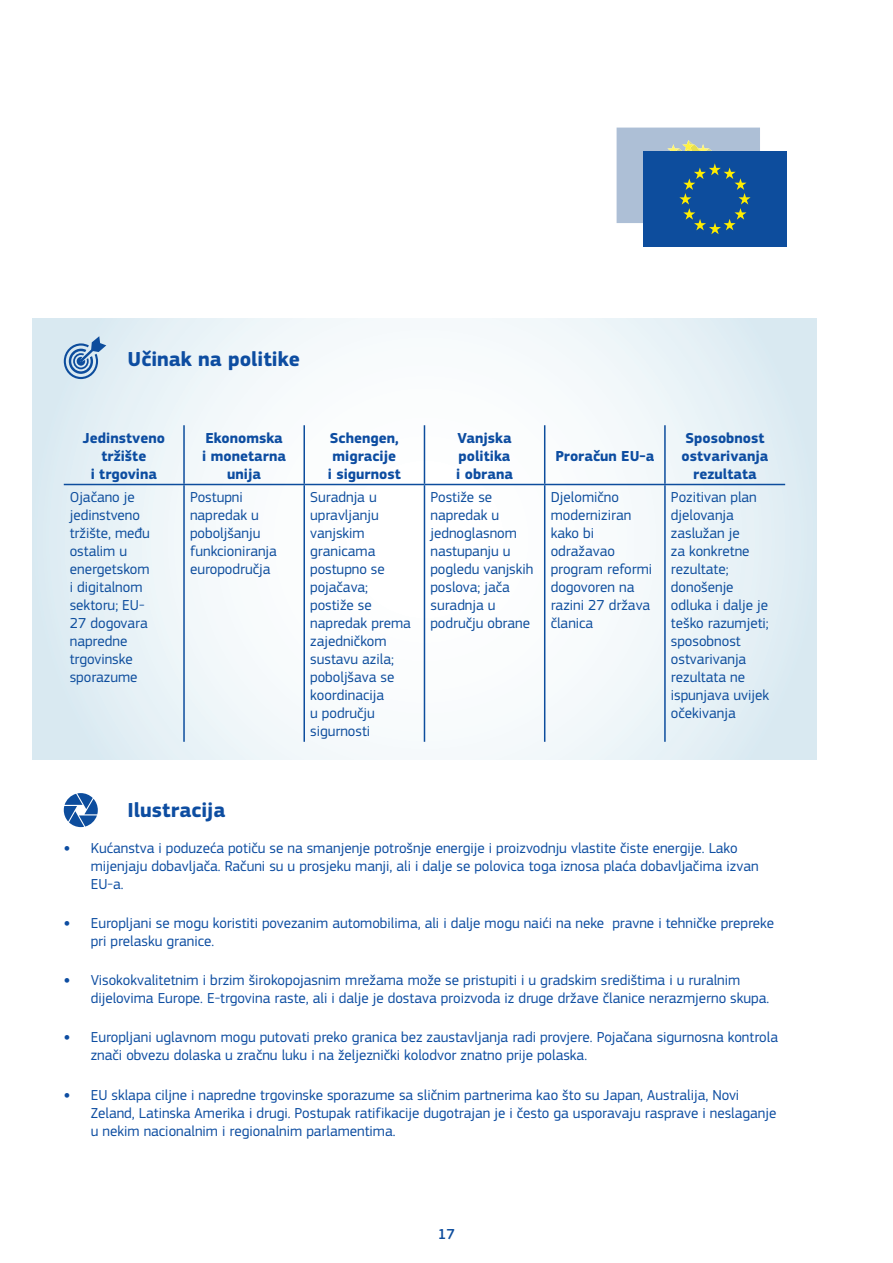
<style>
.page{position:relative;width:893px;height:1263px;background:#fff}
.page>*{position:absolute;margin:0;border:0;box-sizing:border-box;transform-origin:0 0}
.Title_snapshots{font:700 21px "EC Square Sans Pro";color:#0d4da1}
.t1{font:15px/18px "EC Square Sans Pro";color:#0d4da1}
.Table_text_inside{font:15px/18px "EC Square Sans Pro";color:#0d4d9d}
.Table_header{font:700 15px/18px "EC Square Sans Pro";color:#0d4da1;text-align:center}
.t2{font:500 15px "EC Square Sans Pro";color:#0d4d9d}
.s1{font-weight:700;font-size:16.5px}
</style>
<div class="page">
<svg style="left:33px;top:319px;width:783px;height:440px"></svg>
<div style="left:643px;top:151px;width:144px;height:96px;background:#0d4d9d"></div>
<svg style="left:617px;top:128px;width:143px;height:106px"></svg>
<svg style="left:64px;top:793px;width:34px;height:34px"></svg>
<hr style="left:183px;top:425px;width:2px;height:59px;background:#0d4d9d">
<hr style="left:303px;top:425px;width:2px;height:59px;background:#0d4d9d">
<hr style="left:424px;top:425px;width:1px;height:59px;background:#0d4d9d">
<hr style="left:544px;top:425px;width:1px;height:59px;background:#0d4d9d">
<hr style="left:664px;top:425px;width:2px;height:59px;background:#0d4d9d">
<hr style="left:183px;top:485px;width:2px;height:257px;background:#0d4d9d">
<hr style="left:303px;top:485px;width:2px;height:257px;background:#0d4d9d">
<hr style="left:424px;top:485px;width:1px;height:257px;background:#0d4d9d">
<hr style="left:544px;top:485px;width:1px;height:257px;background:#0d4d9d">
<hr style="left:664px;top:485px;width:2px;height:257px;background:#0d4d9d">
<hr style="left:64px;top:484px;width:120px;height:1px;background:#0d4d9d">
<hr style="left:184px;top:484px;width:120px;height:1px;background:#0d4d9d">
<hr style="left:304px;top:484px;width:120px;height:1px;background:#0d4d9d">
<hr style="left:424px;top:484px;width:121px;height:1px;background:#0d4d9d">
<hr style="left:545px;top:484px;width:120px;height:1px;background:#0d4d9d">
<hr style="left:665px;top:484px;width:120px;height:1px;background:#0d4d9d">
<svg style="left:64px;top:336px;width:42px;height:43px;background:#93b3d4"></svg>
<p class="Title_snapshots" style="left:128px;top:346px;width:174px">Učinak na politike</p>
<p class="Table_header" style="left:83px;top:429px;width:84px">Jedinstveno tržište</p>
<p class="Table_header" style="left:91px;top:465px;width:68px">i trgovina</p>
<p class="Table_header" style="left:202px;top:429px;width:85px">Ekonomska i monetarna unija</p>
<p class="Table_header" style="left:330px;top:429px;width:70px;text-align:left">Schengen, migracije</p>
<p class="Table_header" style="left:328px;top:465px;width:74px">i sigurnost</p>
<p class="Table_header" style="left:457px;top:429px;width:56px;text-align:left">Vanjska politika</p>
<p class="Table_header" style="left:456px;top:465px;width:58px">i obrana</p>
<p class="Table_header" style="left:555px;top:447px;width:100px">Proračun EU-a</p>
<p class="Table_header" style="left:682px;top:429px;width:88px">Sposobnost ostvarivanja rezultata</p>
<p class="Table_text_inside" style="left:70px;top:488px;width:82px">Ojačano je jedinstveno tržište, među ostalim u energetskom i digitalnom sektoru; EU-<br>27 dogovara napredne trgovinske sporazume</p>
<p class="Table_text_inside" style="left:190px;top:488px;width:88px">Postupni napredak u poboljšanju funkcioniranja europodručja</p>
<p class="Table_text_inside" style="left:310px;top:488px;width:102px">Suradnja u upravljanju vanjskim granicama postupno se pojačava; postiže se napredak prema zajedničkom sustavu azila; poboljšava se koordinacija<br>u području sigurnosti</p>
<p class="Table_text_inside" style="left:430px;top:488px;width:105px">Postiže se napredak u jednoglasnom nastupanju u pogledu vanjskih poslova; jača suradnja u području obrane</p>
<p class="Table_text_inside" style="left:551px;top:488px;width:103px">Djelomično moderniziran kako bi odražavao program reformi dogovoren na razini 27 država članica</p>
<p class="Table_text_inside" style="left:671px;top:488px;width:100px">Pozitivan plan djelovanja zaslužan je<br>za konkretne rezultate; donošenje odluka i dalje je teško razumjeti; sposobnost ostvarivanja rezultata ne ispunjava uvijek očekivanja</p>
<p class="Title_snapshots" style="left:128px;top:797px;width:99px">Ilustracija</p>
<p class="t1" style="left:91px;top:839px;width:669px;text-indent:-27px"><span class="s1">•</span> Kućanstva i poduzeća potiču se na smanjenje potrošnje energije i proizvodnju vlastite čiste energije. Lako mijenjaju dobavljača. Računi su u prosjeku manji, ali i dalje se polovica toga iznosa plaća dobavljačima izvan<br>EU-a.</p>
<p class="t1" style="left:91px;top:914px;width:685px;text-indent:-27px"><span class="s1">•</span> Europljani se mogu koristiti povezanim automobilima, ali i dalje mogu naići na neke pravne i tehničke prepreke pri prelasku granice.</p>
<p class="t1" style="left:91px;top:971px;width:680px;text-indent:-27px"><span class="s1">•</span> Visokokvalitetnim i brzim širokopojasnim mrežama može se pristupiti i u gradskim središtima i u ruralnim dijelovima Europe. E-trgovina raste, ali i dalje je dostava proizvoda iz druge države članice nerazmjerno skupa.</p>
<p class="t1" style="left:91px;top:1028px;width:689px;text-indent:-27px"><span class="s1">•</span> Europljani uglavnom mogu putovati preko granica bez zaustavljanja radi provjere. Pojačana sigurnosna kontrola znači obvezu dolaska u zračnu luku i na željeznički kolodvor znatno prije polaska.</p>
<p class="t1" style="left:91px;top:1086px;width:687px;text-indent:-27px"><span class="s1">•</span> EU sklapa ciljne i napredne trgovinske sporazume sa sličnim partnerima kao što su Japan, Australija, Novi<br>Zeland, Latinska Amerika i drugi. Postupak ratifikacije dugotrajan je i često ga usporavaju rasprave i neslaganje u nekim nacionalnim i regionalnim parlamentima.</p>
<p class="t2" style="left:438px;top:1225px;width:19px">17</p>
</div>
